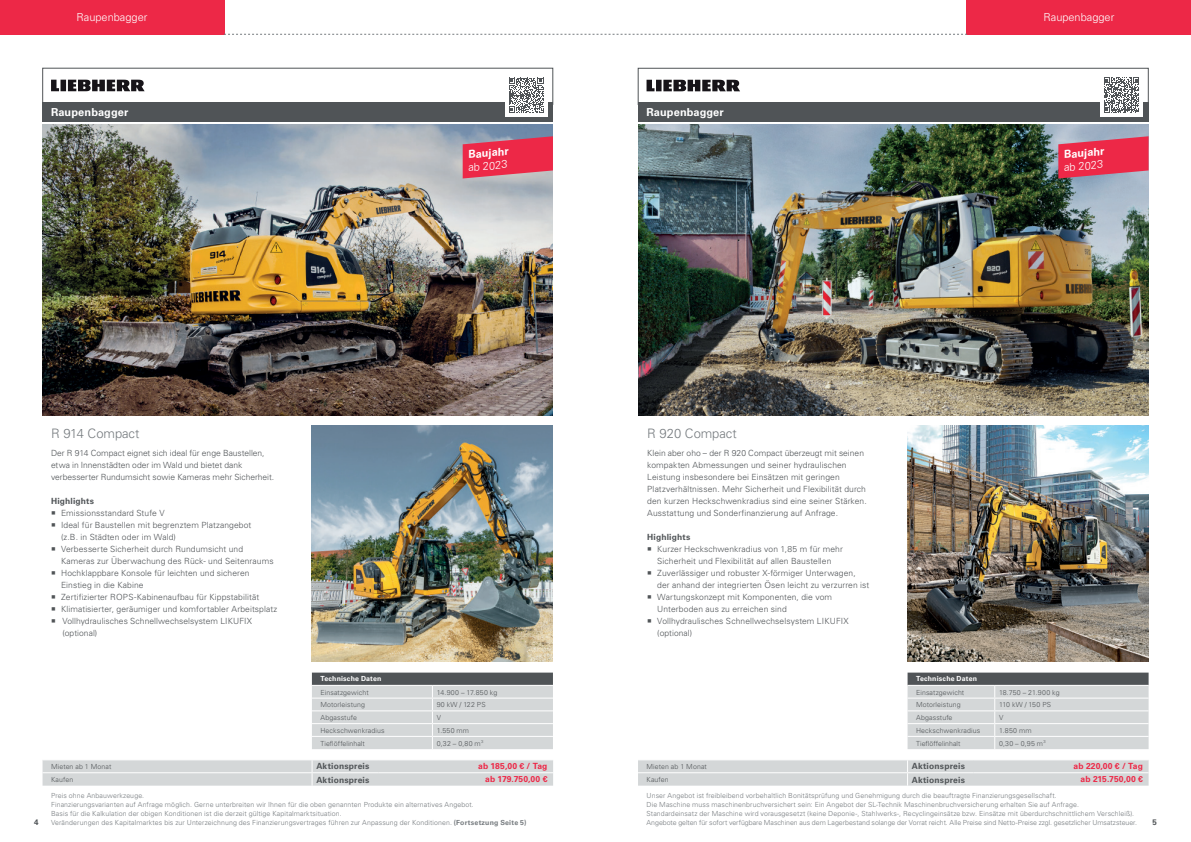
<style>
.page{position:relative;width:1191px;height:842px;background:#fff}
.page>*{position:absolute;margin:0;border:0;box-sizing:border-box;transform-origin:0 0}
.t1{font:300 13px "Univers LT Std";letter-spacing:-.005em;color:#767b7f}
.t2{font:700 11px "Univers LT Std";letter-spacing:.005em;color:#fff}
.t3{font:300 11px "Univers LT Std";color:#fff}
.t4{font:300 8.5px/12px "Univers LT Std";letter-spacing:.01em;color:#505457}
.t5{font:700 8.5px "Univers LT Std";letter-spacing:.02em;color:#505457}
.t6{font:700 8.5px "Univers LT Std";letter-spacing:.015em;color:#ed2847}
.t7{font:700 8px "Univers LT Std";color:#505457}
.t8{font:300 7px/9px "Univers LT Std";letter-spacing:.015em;color:#767b7f}
.t9{font:300 7px "Univers LT Std";letter-spacing:.015em;color:#505457}
.t10{font:700 7px "Univers LT Std";letter-spacing:.03em;color:#fff}
.t11{font:300 7px "Univers LT Std";letter-spacing:.04em;color:#505457}
.s1{font-weight:700}
</style>
<div class="page">
<div style="left:0;top:0;width:224px;height:35px;background:#ed2847"></div>
<div style="left:967px;top:0;width:224px;height:35px;background:#ed2847"></div>
<svg style="left:224px;top:34px;width:743px;height:1px"></svg>
<div style="left:638px;top:68px;width:510px;height:37px;border:1px solid #505457"></div>
<div style="left:638px;top:102px;width:510px;height:20px;background:#505457"></div>
<svg style="left:646px;top:80px;width:94px;height:11px"></svg>
<div style="left:1100px;top:74px;width:42px;height:42px;background:#fff"></div>
<svg style="left:1104px;top:77px;width:35px;height:36px"></svg>
<img style="left:638px;top:125px;width:510px;height:290px">
<svg style="left:907px;top:673px;width:241px;height:76px;background:#bfc2c3"></svg>
<hr style="left:994px;top:698px;width:154px;height:1px;background:#fff">
<hr style="left:907px;top:710px;width:87px;height:1px;background:#fff">
<hr style="left:994px;top:710px;width:154px;height:1px;background:#fff">
<hr style="left:907px;top:723px;width:87px;height:1px;background:#fff">
<hr style="left:994px;top:723px;width:154px;height:1px;background:#fff">
<hr style="left:907px;top:736px;width:87px;height:1px;background:#fff">
<hr style="left:994px;top:736px;width:154px;height:1px;background:#fff">
<hr style="left:907px;top:685px;width:87px;height:1px;background:#fff">
<hr style="left:994px;top:685px;width:154px;height:1px;background:#fff">
<div style="left:43px;top:68px;width:510px;height:37px;border:1px solid #505457"></div>
<div style="left:43px;top:102px;width:510px;height:20px;background:#505457"></div>
<svg style="left:51px;top:80px;width:94px;height:11px"></svg>
<div style="left:505px;top:74px;width:42px;height:42px;background:#fff"></div>
<svg style="left:509px;top:78px;width:34px;height:35px"></svg>
<img style="left:43px;top:125px;width:510px;height:290px">
<img style="left:312px;top:426px;width:241px;height:235px">
<img style="left:907px;top:426px;width:241px;height:235px">
<svg style="left:312px;top:673px;width:241px;height:76px;background:#bfc2c3"></svg>
<hr style="left:432px;top:698px;width:121px;height:1px;background:#fff">
<hr style="left:312px;top:710px;width:120px;height:1px;background:#fff">
<hr style="left:432px;top:710px;width:121px;height:1px;background:#fff">
<hr style="left:312px;top:723px;width:120px;height:1px;background:#fff">
<hr style="left:432px;top:723px;width:121px;height:1px;background:#fff">
<hr style="left:312px;top:736px;width:120px;height:1px;background:#fff">
<hr style="left:432px;top:736px;width:121px;height:1px;background:#fff">
<hr style="left:312px;top:685px;width:120px;height:1px;background:#fff">
<hr style="left:432px;top:685px;width:121px;height:1px;background:#fff">
<svg style="left:638px;top:760px;width:510px;height:26px;background:#d5d8d9"></svg>
<hr style="left:638px;top:772px;width:269px;height:1px;background:#fff">
<hr style="left:907px;top:772px;width:66px;height:1px;background:#fff">
<hr style="left:973px;top:772px;width:175px;height:1px;background:#fff">
<svg style="left:43px;top:760px;width:510px;height:26px;background:#d5d8d9"></svg>
<hr style="left:43px;top:772px;width:269px;height:1px;background:#fff">
<hr style="left:312px;top:772px;width:66px;height:1px;background:#fff">
<hr style="left:378px;top:772px;width:175px;height:1px;background:#fff">
<svg style="left:463px;top:136px;width:90px;height:42px;background:#de405c"></svg>
<svg style="left:1058px;top:136px;width:90px;height:42px;background:#de425f"></svg>
<p class="t3" style="left:77px;top:11px;width:72px">Raupenbagger</p>
<p class="t3" style="left:1043px;top:11px;width:72px">Raupenbagger</p>
<p class="t2" style="left:51px;top:107px;width:79px">Raupenbagger</p>
<p class="t2" style="left:467px;top:150px;width:42px;rotate:-5deg">Baujahr</p>
<p class="t3" style="left:467px;top:161px;width:41px;rotate:-5deg">ab 2023</p>
<p class="t2" style="left:646px;top:108px;width:79px">Raupenbagger</p>
<p class="t2" style="left:1063px;top:150px;width:42px;rotate:-5deg">Baujahr</p>
<p class="t3" style="left:1063px;top:161px;width:41px;rotate:-5deg">ab 2023</p>
<h1 class="t1" style="left:51px;top:425px;width:90px">R 914 Compact</h1>
<p class="t4" style="left:51px;top:447px;width:225px">Der R 914 Compact eignet sich ideal für enge Baustellen, etwa in Innenstädten oder im Wald und bietet dank verbesserter Rundumsicht sowie Kameras mehr Sicherheit.</p>
<p class="t5" style="left:51px;top:498px;width:44px">Highlights</p>
<p class="t4" style="left:51px;top:507px;width:115px">○ Emissionsstandard Stufe V</p>
<p class="t4" style="left:61px;top:519px;width:192px;text-indent:-10px">○ Ideal für Baustellen mit begrenztem Platzangebot (z.B. in Städten oder im Wald)</p>
<p class="t4" style="left:61px;top:543px;width:214px;text-indent:-10px">○ Verbesserte Sicherheit durch Rundumsicht und<br>Kameras zur Überwachung des Rück- und Seitenraums</p>
<p class="t4" style="left:61px;top:567px;width:190px;text-indent:-10px">○ Hochklappbare Konsole für leichten und sicheren<br>Einstieg in die Kabine</p>
<p class="t4" style="left:51px;top:591px;width:210px">○ Zertifizierter ROPS-Kabinenaufbau für Kippstabilität</p>
<p class="t4" style="left:51px;top:603px;width:228px">○ Klimatisierter, geräumiger und komfortabler Arbeitsplatz</p>
<p class="t4" style="left:62px;top:615px;width:191px;text-indent:-11px">○ Vollhydraulisches Schnellwechselsystem LIKUFIX (optional)</p>
<p class="t7" style="left:34px;top:819px;width:6px">4</p>
<p class="t10" style="left:320px;top:676px;width:63px">Technische Daten</p>
<p class="t9" style="left:320px;top:688px;width:50px">Einsatzgewicht</p>
<p class="t11" style="left:437px;top:688px;width:62px">14.900 – 17.850 kg</p>
<p class="t9" style="left:320px;top:701px;width:46px">Motorleistung</p>
<p class="t9" style="left:437px;top:701px;width:51px">90 kW / 122 PS</p>
<p class="t9" style="left:320px;top:714px;width:38px">Abgasstufe</p>
<p class="t9" style="left:437px;top:714px;width:6px">V</p>
<p class="t9" style="left:320px;top:726px;width:66px">Heckschwenkradius</p>
<p class="t9" style="left:437px;top:726px;width:34px">1.550 mm</p>
<p class="t9" style="left:320px;top:739px;width:46px">Tieflöffelinhalt</p>
<p class="t9" style="left:437px;top:739px;width:48px">0,32 – 0,80 m<sup>3</sup></p>
<p class="t9" style="left:51px;top:763px;width:62px">Mieten ab 1 Monat</p>
<p class="t5" style="left:316px;top:763px;width:55px">Aktionspreis</p>
<p class="t6" style="left:478px;top:763px;width:71px">ab 185,00 € / Tag</p>
<p class="t9" style="left:51px;top:776px;width:24px">Kaufen</p>
<p class="t5" style="left:316px;top:776px;width:55px">Aktionspreis</p>
<p class="t6" style="left:485px;top:776px;width:64px">ab 179.750,00 €</p>
<p class="t8" style="left:51px;top:791px;width:477px">Preis ohne Anbauwerkzeuge.<br>Finanzierungsvarianten auf Anfrage möglich. Gerne unterbreiten wir Ihnen für die oben genannten Produkte ein alternatives Angebot.<br>Basis für die Kalkulation der obigen Konditionen ist die derzeit gültige Kapitalmarktsituation.<br>Veränderungen des Kapitalmarktes bis zur Unterzeichnung des Finanzierungsvertrages führen zur Anpassung der Konditionen. <span class="s1">(Fortsetzung Seite 5)</span></p>
<h1 class="t1" style="left:647px;top:426px;width:91px">R 920 Compact</h1>
<p class="t4" style="left:647px;top:447px;width:221px">Klein aber oho – der R 920 Compact überzeugt mit seinen kompakten Abmessungen und seiner hydraulischen Leistung insbesondere bei Einsätzen mit geringen Platzverhältnissen. Mehr Sicherheit und Flexibilität durch den kurzen Heckschwenkradius sind eine seiner Stärken.<br>Ausstattung und Sonderfinanzierung auf Anfrage.</p>
<p class="t5" style="left:647px;top:533px;width:44px">Highlights</p>
<p class="t4" style="left:647px;top:543px;width:197px;text-align:center">○ Kurzer Heckschwenkradius von 1,85 m für mehr<br>Sicherheit und Flexibilität auf allen Baustellen</p>
<p class="t4" style="left:657px;top:567px;width:214px;text-indent:-10px">○ Zuverlässiger und robuster X-förmiger Unterwagen, der anhand der integrierten Ösen leicht zu verzurren ist</p>
<p class="t4" style="left:657px;top:591px;width:176px;text-indent:-10px">○ Wartungskonzept mit Komponenten, die vom<br>Unterboden aus zu erreichen sind</p>
<p class="t4" style="left:657px;top:615px;width:193px;text-indent:-10px">○ Vollhydraulisches Schnellwechselsystem LIKUFIX (optional)</p>
<p class="t10" style="left:916px;top:676px;width:63px">Technische Daten</p>
<p class="t9" style="left:916px;top:688px;width:50px">Einsatzgewicht</p>
<p class="t9" style="left:999px;top:688px;width:62px">18.750 – 21.900 kg</p>
<p class="t9" style="left:916px;top:701px;width:46px">Motorleistung</p>
<p class="t9" style="left:999px;top:701px;width:54px">110 kW / 150 PS</p>
<p class="t9" style="left:916px;top:714px;width:38px">Abgasstufe</p>
<p class="t9" style="left:999px;top:714px;width:6px">V</p>
<p class="t9" style="left:916px;top:726px;width:66px">Heckschwenkradius</p>
<p class="t9" style="left:999px;top:726px;width:34px">1.850 mm</p>
<p class="t9" style="left:916px;top:739px;width:46px">Tieflöffelinhalt</p>
<p class="t9" style="left:999px;top:739px;width:48px">0,30 – 0,95 m<sup>3</sup></p>
<p class="t9" style="left:646px;top:763px;width:62px">Mieten ab 1 Monat</p>
<p class="t5" style="left:911px;top:763px;width:55px">Aktionspreis</p>
<p class="t6" style="left:1073px;top:763px;width:71px">ab 220,00 € / Tag</p>
<p class="t9" style="left:646px;top:776px;width:24px">Kaufen</p>
<p class="t5" style="left:911px;top:776px;width:55px">Aktionspreis</p>
<p class="t6" style="left:1080px;top:776px;width:64px">ab 215.750,00 €</p>
<p class="t8" style="left:646px;top:791px;width:492px">Unser Angebot ist freibleibend vorbehaltlich Bonitätsprüfung und Genehmigung durch die beauftragte Finanzierungsgesellschaft.<br>Die Maschine muss maschinenbruchversichert sein: Ein Angebot der SL-Technik Maschinenbruchversicherung erhalten Sie auf Anfrage.<br>Standardeinsatz der Maschine wird vorausgesetzt (keine Deponie-, Stahlwerks-, Recyclingeinsätze bzw. Einsätze mit überdurchschnittlichem Verschleiß).<br>Angebote gelten für sofort verfügbare Maschinen aus dem Lagerbestand solange der Vorrat reicht. Alle Preise sind Netto-Preise zzgl. gesetzlicher Umsatzsteuer.</p>
<p class="t7" style="left:1152px;top:819px;width:6px">5</p>
</div>
